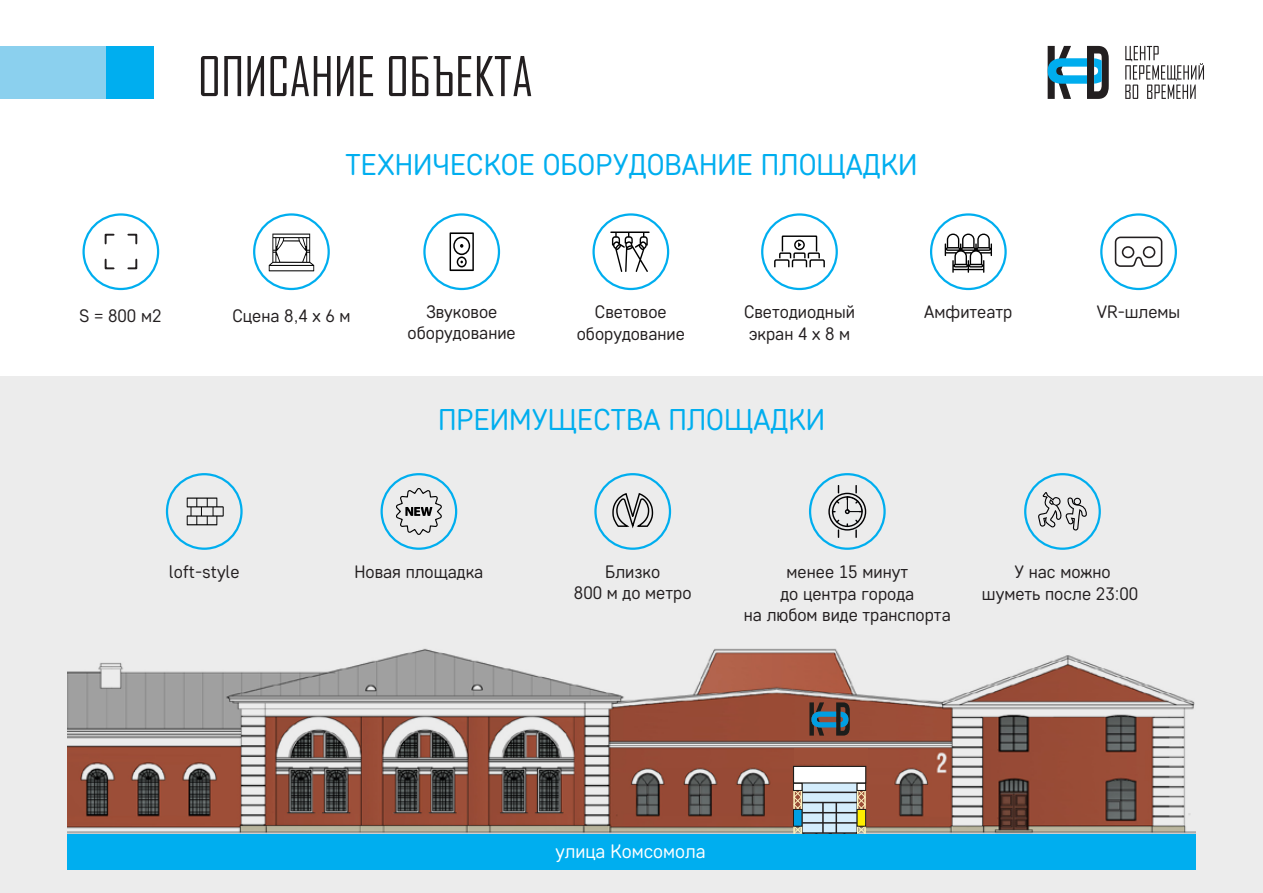
<style>
.page{position:relative;width:1263px;height:893px;background:#fff}
.page>*{position:absolute;margin:0;border:0;box-sizing:border-box;transform-origin:0 0}
.t1{font:52.5px "Agency FB Cyrillic";color:#231f20}
.t2{font:30px "Core Sans DS35";color:#00aeef}
.t3{font:19.5px "Core Sans DS35";color:#fff}
.t4{font:18px/21.6px "Core Sans DS35";color:#231f20;text-align:center}
</style>
<div class="page">
<div style="left:0;top:377px;width:1263px;height:516px;background:#ececec"></div>
<svg style="left:1125px;top:46px;width:79px;height:53px"></svg>
<svg style="left:1048px;top:46px;width:61px;height:53px"></svg>
<div style="left:0;top:46px;width:154px;height:53px;background:#00aeef"></div>
<img style="left:67px;top:648px;width:1129px;height:186px">
<div style="left:67px;top:834px;width:1129px;height:36px;background:#00aeef"></div>
<svg style="left:1038px;top:492px;width:49px;height:38px"></svg>
<div style="left:1024px;top:473px;width:77px;height:77px;border:2px solid #00aeef;border-radius:50%"></div>
<div style="left:594px;top:473px;width:77px;height:77px;border:2px solid #00aeef;border-radius:50%"></div>
<svg style="left:612px;top:493px;width:42px;height:36px"></svg>
<div style="left:809px;top:473px;width:77px;height:77px;border:2px solid #00aeef;border-radius:50%"></div>
<svg style="left:828px;top:485px;width:38px;height:53px"></svg>
<div style="left:380px;top:473px;width:77px;height:77px;border:2px solid #00aeef;border-radius:50%"></div>
<svg style="left:396px;top:488px;width:46px;height:47px"></svg>
<div style="left:166px;top:473px;width:77px;height:77px;border:2px solid #00aeef;border-radius:50%"></div>
<svg style="left:187px;top:498px;width:37px;height:27px"></svg>
<svg style="left:104px;top:258px;width:11px;height:12px"></svg>
<svg style="left:127px;top:258px;width:11px;height:12px"></svg>
<svg style="left:127px;top:233px;width:11px;height:12px"></svg>
<svg style="left:104px;top:233px;width:11px;height:12px"></svg>
<div style="left:82px;top:213px;width:77px;height:77px;border:2px solid #00aeef;border-radius:50%"></div>
<div style="left:423px;top:213px;width:77px;height:77px;border:2px solid #00aeef;border-radius:50%"></div>
<svg style="left:450px;top:232px;width:24px;height:39px"></svg>
<div style="left:592px;top:213px;width:77px;height:77px;border:2px solid #00aeef;border-radius:50%"></div>
<svg style="left:610px;top:231px;width:40px;height:41px"></svg>
<div style="left:761px;top:213px;width:77px;height:77px;border:2px solid #00aeef;border-radius:50%"></div>
<svg style="left:774px;top:235px;width:51px;height:33px"></svg>
<div style="left:1100px;top:213px;width:77px;height:77px;border:2px solid #00aeef;border-radius:50%"></div>
<svg style="left:1114px;top:236px;width:49px;height:31px"></svg>
<div style="left:1122px;top:246px;width:12px;height:12px;border:2px solid #231f20;border-radius:50%"></div>
<div style="left:1143px;top:246px;width:12px;height:12px;border:2px solid #231f20;border-radius:50%"></div>
<div style="left:253px;top:213px;width:77px;height:77px;border:2px solid #00aeef;border-radius:50%"></div>
<svg style="left:269px;top:234px;width:45px;height:37px"></svg>
<div style="left:930px;top:213px;width:77px;height:77px;border:2px solid #00aeef;border-radius:50%"></div>
<svg style="left:945px;top:234px;width:47px;height:39px"></svg>
<div style="left:0;top:46px;width:105px;height:53px;background:#8bd0ee"></div>
<div style="left:802px;top:782px;width:55px;height:51px;background:#d4edfc"></div>
<div style="left:801px;top:781px;width:57px;height:53px;border:2px solid #231f20"></div>
<hr style="left:802px;top:822px;width:55px;height:2px;background:#231f20">
<hr style="left:802px;top:812px;width:55px;height:1px;background:#231f20">
<hr style="left:802px;top:802px;width:55px;height:1px;background:#231f20">
<hr style="left:802px;top:792px;width:55px;height:1px;background:#231f20">
<hr style="left:822px;top:802px;width:2px;height:31px;background:#231f20">
<hr style="left:835px;top:802px;width:2px;height:31px;background:#231f20">
<div style="left:794px;top:749px;width:74px;height:15px;background:#9d4f38"></div>
<svg style="left:857px;top:791px;width:9px;height:43px"></svg>
<svg style="left:793px;top:791px;width:9px;height:43px"></svg>
<div style="left:793px;top:766px;width:73px;height:17px;background:#fff;border:1px solid #1d1d1b"></div>
<div style="left:793px;top:783px;width:9px;height:8px;background:#fff;border:1px solid #1d1d1b"></div>
<div style="left:857px;top:783px;width:9px;height:8px;background:#fff;border:1px solid #1d1d1b"></div>
<svg style="left:809px;top:702px;width:41px;height:34px"></svg>
<div style="left:793px;top:809px;width:9px;height:17px;background:#009fe3;border:1px solid #1d1d1b"></div>
<div style="left:857px;top:809px;width:9px;height:17px;background:#ffed00;border:1px solid #1d1d1b"></div>
<h1 class="t1" style="left:198px;top:44px;width:337px">ОПИСАНИЕ ОБЪЕКТА</h1>
<h2 class="t2" style="left:346px;top:145px;width:573px">ТЕХНИЧЕСКОЕ ОБОРУДОВАНИЕ ПЛОЩАДКИ</h2>
<p class="t4" style="left:79px;top:305px;width:84px">S = 800 м2</p>
<p class="t4" style="left:408px;top:300px;width:110px">Звуковое оборудование</p>
<p class="t4" style="left:577px;top:300px;width:110px">Световое оборудование</p>
<p class="t4" style="left:744px;top:301px;width:112px;text-align:left">Светодиодный экран 4 x 8 м</p>
<p class="t4" style="left:232px;top:305px;width:120px">Сцена 8,4 х 6 м</p>
<p class="t4" style="left:924px;top:301px;width:90px">Амфитеатр</p>
<p class="t4" style="left:1097px;top:300px;width:85px">VR-шлемы</p>
<h2 class="t2" style="left:438px;top:400px;width:388px">ПРЕИМУЩЕСТВА ПЛОЩАДКИ</h2>
<p class="t4" style="left:169px;top:560px;width:72px">loft-style</p>
<p class="t4" style="left:354px;top:560px;width:130px">Новая площадка</p>
<p class="t4" style="left:574px;top:560px;width:119px">Близко<br>800 м до метро</p>
<p class="t4" style="left:744px;top:560px;width:208px">менее 15 минут<br>до центра города<br>на любом виде транспорта</p>
<p class="t4" style="left:982px;top:560px;width:158px">У нас можно шуметь после 23:00</p>
<p class="t3" style="left:555px;top:838px;width:152px">улица Комсомола</p>
</div>
